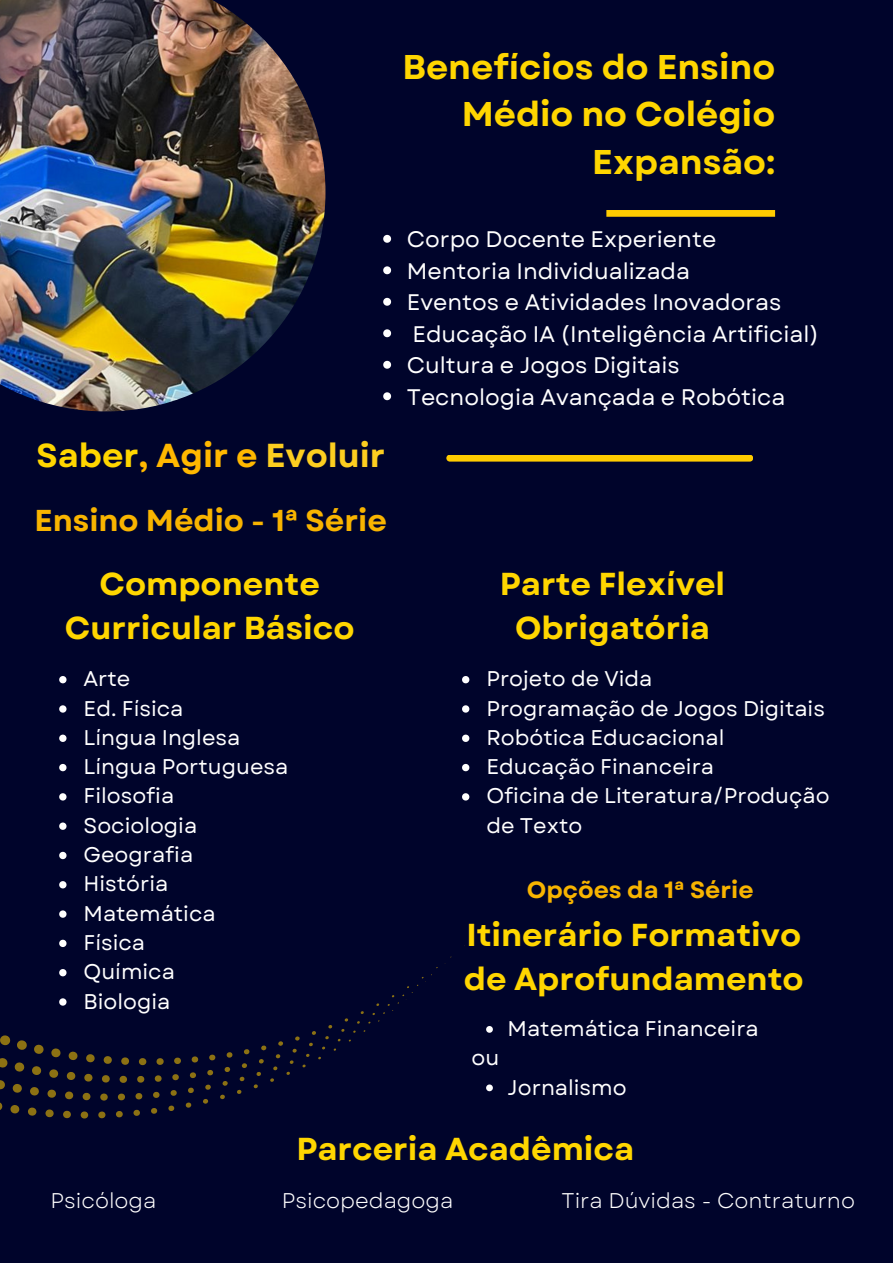
<style>
.page{position:relative;width:893px;height:1264px;background:#fff}
.page>*{position:absolute;margin:0;border:0;box-sizing:border-box;transform-origin:0 0}
.t1{font:700 34.35px/47.2px "Garet";color:#ffd600;text-align:right}
.t2{font:700 33.15px "Garet";color:#fcce20}
.t3{font:700 31.65px/44px "Garet";color:#ffd600;text-align:center}
.t4{font:700 30.15px "Garet";color:#f8b400}
.t5{font:700 23.4px "Garet";color:#f8b400}
.t6{font:22.5px "Garet";color:#fff}
.t7{font:21.3px/29.2px "Garet";color:#fff}
.t8{font:21.3px "Garet";color:#fff}
.s1{color:#ffd600}
.s2{color:#ffb800}
</style>
<div class="page">
<div style="left:0;top:0;width:892px;height:1262px;background:#00042b"></div>
<div style="left:606px;top:210px;width:169px;height:7px;background:#fc0"></div>
<div style="left:446px;top:455px;width:307px;height:6px;background:#fc0"></div>
<img style="left:0;top:0;width:325px;height:411px">
<svg style="left:383px;top:235px;width:8px;height:8px"></svg>
<svg style="left:383px;top:266px;width:8px;height:8px"></svg>
<svg style="left:383px;top:298px;width:8px;height:8px"></svg>
<svg style="left:383px;top:329px;width:8px;height:8px"></svg>
<svg style="left:383px;top:361px;width:8px;height:8px"></svg>
<svg style="left:383px;top:392px;width:8px;height:8px"></svg>
<svg style="left:59px;top:676px;width:7px;height:7px"></svg>
<svg style="left:59px;top:705px;width:7px;height:7px"></svg>
<svg style="left:59px;top:734px;width:7px;height:8px"></svg>
<svg style="left:59px;top:764px;width:7px;height:7px"></svg>
<svg style="left:59px;top:793px;width:7px;height:7px"></svg>
<svg style="left:59px;top:822px;width:7px;height:7px"></svg>
<svg style="left:59px;top:851px;width:7px;height:8px"></svg>
<svg style="left:59px;top:881px;width:7px;height:7px"></svg>
<svg style="left:59px;top:910px;width:7px;height:7px"></svg>
<svg style="left:59px;top:939px;width:7px;height:8px"></svg>
<svg style="left:0;top:967px;width:437px;height:152px"></svg>
<svg style="left:462px;top:676px;width:7px;height:7px"></svg>
<svg style="left:462px;top:705px;width:7px;height:7px"></svg>
<svg style="left:462px;top:734px;width:7px;height:8px"></svg>
<svg style="left:462px;top:764px;width:7px;height:7px"></svg>
<svg style="left:462px;top:793px;width:7px;height:7px"></svg>
<svg style="left:486px;top:1026px;width:7px;height:6px"></svg>
<svg style="left:486px;top:1084px;width:7px;height:7px"></svg>
<p class="t1" style="left:402px;top:44px;width:374px">Benefícios do Ensino<br>Médio no Colégio<br>Expansão:</p>
<p class="t2" style="left:36px;top:431px;width:350px"><span class="s1">Saber</span><span class="s2">, Agir e</span> Evoluir</p>
<p class="t4" style="left:34px;top:498px;width:354px">Ensino Médio - 1ª Série</p>
<p class="t3" style="left:65px;top:562px;width:291px">Componente<br>Curricular Básico</p>
<p class="t7" style="left:84px;top:664px;width:48px">Arte</p>
<p class="t7" style="left:84px;top:693px;width:101px">Ed. Física</p>
<p class="t7" style="left:84px;top:723px;width:158px">Língua Inglesa</p>
<p class="t7" style="left:84px;top:752px;width:206px">Língua Portuguesa</p>
<p class="t7" style="left:84px;top:781px;width:92px">Filosofia</p>
<p class="t7" style="left:84px;top:810px;width:115px">Sociologia</p>
<p class="t7" style="left:84px;top:840px;width:111px">Geografia</p>
<p class="t7" style="left:84px;top:869px;width:86px">História</p>
<p class="t7" style="left:84px;top:898px;width:133px">Matemática</p>
<p class="t7" style="left:84px;top:928px;width:63px">Física</p>
<p class="t7" style="left:84px;top:957px;width:93px">Química</p>
<p class="t7" style="left:84px;top:986px;width:88px">Biologia</p>
<p class="t6" style="left:407px;top:223px;width:311px">Corpo Docente Experiente</p>
<p class="t6" style="left:407px;top:255px;width:285px">Mentoria Individualizada</p>
<p class="t6" style="left:407px;top:286px;width:376px">Eventos e Atividades Inovadoras</p>
<p class="t6" style="left:412px;top:317px;width:408px">Educação IA (Inteligência Artificial)</p>
<p class="t6" style="left:407px;top:349px;width:274px">Cultura e Jogos Digitais</p>
<p class="t6" style="left:407px;top:380px;width:380px">Tecnologia Avançada e Robótica</p>
<p class="t3" style="left:500px;top:562px;width:227px">Parte Flexível<br>Obrigatória</p>
<p class="t7" style="left:486px;top:664px;width:167px">Projeto de Vida</p>
<p class="t7" style="left:486px;top:693px;width:340px">Programação de Jogos Digitais</p>
<p class="t7" style="left:486px;top:723px;width:239px">Robótica Educacional</p>
<p class="t7" style="left:486px;top:752px;width:229px">Educação Financeira</p>
<p class="t7" style="left:486px;top:781px;width:345px">Oficina de Literatura/Produção de Texto</p>
<p class="t5" style="left:526px;top:872px;width:228px">Opções da 1ª Série</p>
<p class="t3" style="left:464px;top:913px;width:341px;text-align:left">Itinerário Formativo de Aprofundamento</p>
<p class="t7" style="left:507px;top:1014px;width:253px">Matemática Financeira</p>
<p class="t7" style="left:471px;top:1043px;width:29px">ou</p>
<p class="t7" style="left:507px;top:1072px;width:120px">Jornalismo</p>
<p class="t3" style="left:296px;top:1127px;width:339px">Parceria Acadêmica</p>
<p class="t8" style="left:51px;top:1184px;width:107px">Psicóloga</p>
<p class="t8" style="left:282px;top:1184px;width:173px">Psicopedagoga</p>
<p class="t8" style="left:561px;top:1184px;width:295px">Tira Dúvidas - Contraturno</p>
</div>
